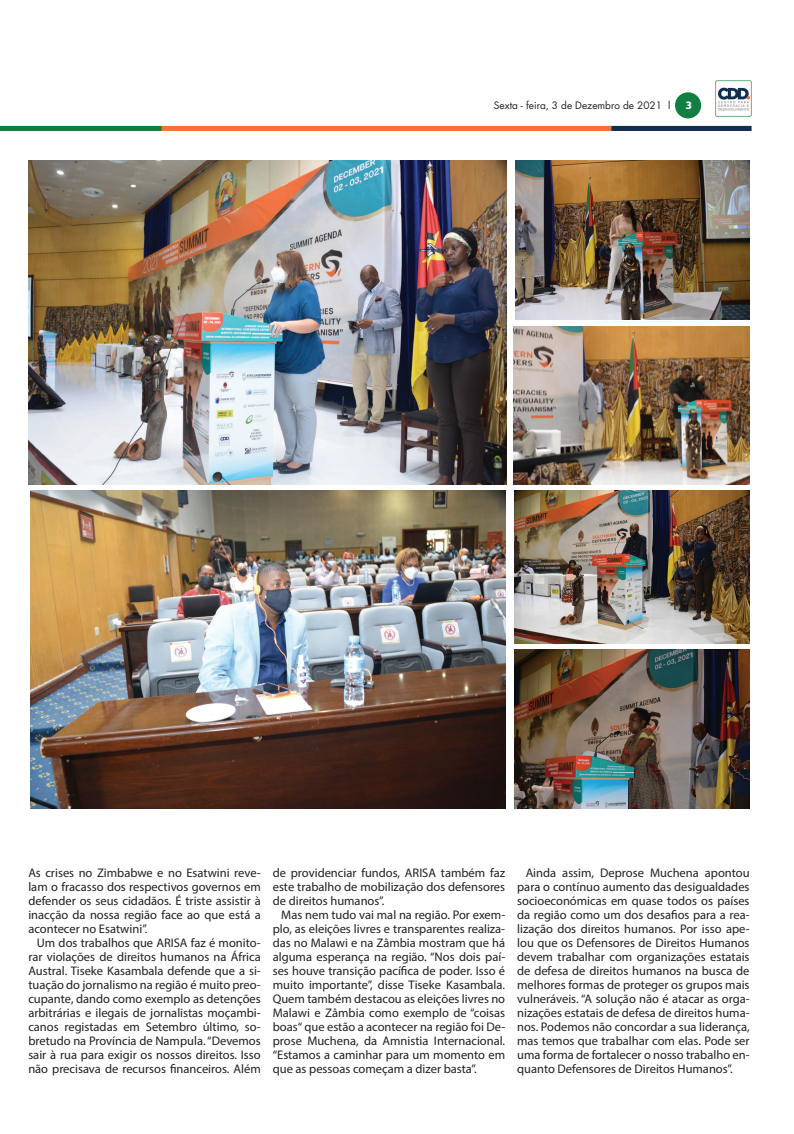
<style>
.page{position:relative;width:794px;height:1134px;background:#fff}
.page>*{position:absolute;margin:0;border:0;box-sizing:border-box;transform-origin:0 0}
.t1{font:12.5px/14px "Myriad Pro";color:#231f20;text-align:justify}
.t2{font:10px "Futura LT";color:#231f20}
.t3{font:700 10px "Popular";color:#fff}
</style>
<div class="page">
<div style="left:0;top:126px;width:751px;height:5px;background:#f37138"></div>
<div style="left:0;top:126px;width:162px;height:5px;background:#107f40"></div>
<div style="left:611px;top:126px;width:140px;height:5px;background:#102e4f"></div>
<div style="left:675px;top:92px;width:26px;height:26px;background:#107f40;border-radius:50%"></div>
<img style="left:716px;top:81px;width:35px;height:35px">
<img style="left:28px;top:161px;width:478px;height:324px">
<img style="left:514px;top:650px;width:235px;height:158px">
<img style="left:515px;top:161px;width:234px;height:158px">
<img style="left:31px;top:490px;width:474px;height:318px">
<img style="left:514px;top:490px;width:235px;height:153px">
<img style="left:513px;top:326px;width:236px;height:159px">
<p class="t2" style="left:494px;top:99px;width:178px">Sexta - feira, 3 de Dezembro de 2021 l</p>
<p class="t3" style="left:685px;top:98px;width:7px">3</p>
<p class="t1" style="left:28px;top:865px;width:234px">As crises no Zimbabwe e no Esatwini reve&shy;lam o fracasso dos respectivos governos em defender os seus cidadãos. É triste assistir à inacção da nossa região face ao que está a acontecer no Esatwini”.</p>
<p class="t1" style="left:28px;top:935px;width:234px;text-indent:8px">Um dos trabalhos que ARISA faz é monito&shy;rar violações de direitos humanos na África Austral. Tiseke Kasambala defende que a si&shy;tuação do jornalismo na região é muito preo&shy;cupante, dando como exemplo as detenções arbitrárias e ilegais de jornalistas moçambi&shy;canos registadas em Setembro último, so&shy;bretudo na Província de Nampula. “Devemos sair à rua para exigir os nossos direitos. Isso não precisava de recursos financeiros. Além</p>
<p class="t1" style="left:273px;top:865px;width:234px">de providenciar fundos, ARISA também faz este trabalho de mobilização dos defensores de direitos humanos”.</p>
<p class="t1" style="left:273px;top:907px;width:234px;text-indent:9px">Mas nem tudo vai mal na região. Por exem&shy;plo, as eleições livres e transparentes realiza&shy;das no Malawi e na Zâmbia mostram que há alguma esperança na região. “Nos dois paí&shy;ses houve transição pacífica de poder. Isso é muito importante”, disse Tiseke Kasambala.<br>Quem também destacou as eleições livres no Malawi e Zâmbia como exemplo de “coisas boas“ que estão a acontecer na região foi De&shy;prose Muchena, da Amnistia Internacional. “Estamos a caminhar para um momento em que as pessoas começam a dizer basta”.</p>
<p class="t1" style="left:517px;top:865px;width:234px;text-indent:8px">Ainda assim, Deprose Muchena apontou para o contínuo aumento das desigualdades socioeconómicas em quase todos os países da região como um dos desafios para a rea&shy;lização dos direitos humanos. Por isso ape&shy;lou que os Defensores de Direitos Humanos devem trabalhar com organizações estatais de defesa de direitos humanos na busca de melhores formas de proteger os grupos mais vulneráveis. “A solução não é atacar as orga&shy;nizações estatais de defesa de direitos huma&shy;nos. Podemos não concordar a sua liderança, mas temos que trabalhar com elas. Pode ser uma forma de fortalecer o nosso trabalho en&shy;quanto Defensores de Direitos Humanos”.</p>
</div>
